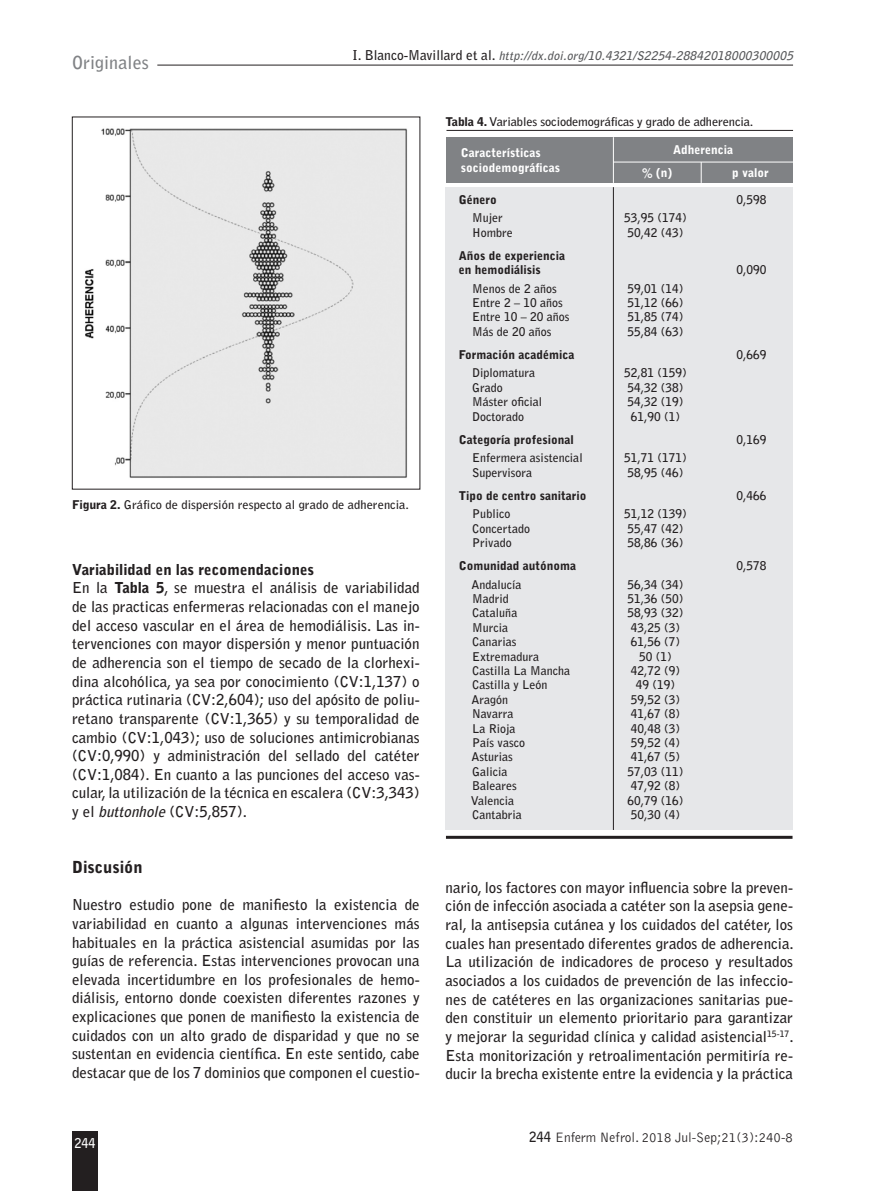
<style>
.page{position:relative;width:893px;height:1191px;background:#fff}
.page>*{position:absolute;margin:0;border:0;box-sizing:border-box;transform-origin:0 0}
.t1{font:700 18px "Bell Gothic Std";color:#808285}
.t2{font:900 16.5px "Bell Gothic Std";color:#231f20}
.t3{font:700 15px/18.6px "Bell Gothic Std";color:#231f20;text-align:justify}
.t4{font:900 15px "Bell Gothic Std";color:#231f20}
.t5{font:300 14.1px "Bell Gothic Std";color:#231f20;scale:.95 1}
.t6{font:700 13.5px "Bell Gothic Std";color:#fff;scale:.95 1}
._00titul1{font:700 12px "Bell Gothic Std";color:#231f20}
.t7{font:900 12px "Bell Gothic Std";color:#231f20}
._00titul1-2{font:700 12px "Bell Gothic Std";color:#231f20;scale:1.04 1}
.t8{font:italic 700 12px "Bell Gothic Std";color:#57585a}
.t9{font:900 12px "Bell Gothic Std";color:#fff}
.s1{font-style:normal;font-size:13.5px;color:#231f20}
.s2{font-weight:900}
.s3{font-style:italic}
.s4{font-weight:700}
</style>
<div class="page">
<div style="left:72px;top:1131px;width:26px;height:60px;background:#231f20"></div>
<img style="left:74px;top:128px;width:345px;height:362px">
<div style="left:445px;top:187px;width:348px;height:643px;background:#e6e7e9"></div>
<hr style="left:613px;top:187px;width:1px;height:643px;background:#231f20">
<div style="left:446px;top:137px;width:167px;height:46px;background:#808285"></div>
<div style="left:613px;top:137px;width:180px;height:25px;background:#808285"></div>
<div style="left:613px;top:162px;width:88px;height:21px;background:#808285"></div>
<div style="left:701px;top:162px;width:92px;height:21px;background:#808285"></div>
<hr style="left:613px;top:137px;width:1px;height:46px;background:#fff">
<svg style="left:701px;top:163px;width:1px;height:20px"></svg>
<hr style="left:613px;top:162px;width:180px;height:1px;background:#fff">
<hr style="left:446px;top:130px;width:347px;height:1px;background:#231f20">
<hr style="left:446px;top:836px;width:346px;height:3px;background:#231f20">
<hr style="left:157px;top:65px;width:636px;height:1px;background:#231f20">
<p class="t1" style="left:72px;top:52px;width:78px">Originales</p>
<p class="t8" style="left:353px;top:49px;width:445px"><span class="s1">I . B l a n c o - M a v i l l a r d e t a l .</span> http://dx.doi.org/10.4321/S2254-28842018000300005</p>
<p class="_00titul1-2" style="left:445px;top:114px;width:298px"><span class="s2">Tabla 4.</span> Variables sociodemográficas y grado de adherencia.</p>
<p class="_00titul1-2" style="left:72px;top:497px;width:325px"><span class="s2">Figura 2.</span> Gráfico de dispersión respecto al grado de adherencia.</p>
<p class="t4" style="left:72px;top:560px;width:244px">Variabilidad en las recomendaciones</p>
<p class="t3" style="left:72px;top:579px;width:349px">En la <span class="s2">Tabla 5</span>, se muestra el análisis de variabilidad de las practicas enfermeras relacionadas con el manejo del acceso vascular en el área de hemodiálisis. Las in&shy;tervenciones con mayor dispersión y menor puntuación de adherencia son el tiempo de secado de la clorhexi&shy;dina alcohólica, ya sea por conocimiento (CV:1,137) o práctica rutinaria (CV:2,604); uso del apósito de poliu&shy;retano transparente (CV:1,365) y su temporalidad de cambio (CV:1,043); uso de soluciones antimicrobianas (CV:0,990) y administración del sellado del catéter (CV:1,084). En cuanto a las punciones del acceso vas&shy;cular, la utilización de la técnica en escalera (CV:3,343) y el <span class="s3">buttonhole</span> (CV:5,857).</p>
<p class="t2" style="left:72px;top:857px;width:72px">Discusión</p>
<p class="t3" style="left:72px;top:895px;width:349px">Nuestro estudio pone de manifiesto la existencia de variabilidad en cuanto a algunas intervenciones más habituales en la práctica asistencial asumidas por las guías de referencia. Estas intervenciones provocan una elevada incertidumbre en los profesionales de hemo&shy;diálisis, entorno donde coexisten diferentes razones y explicaciones que ponen de manifiesto la existencia de cuidados con un alto grado de disparidad y que no se sustentan en evidencia científica. En este sentido, cabe destacar que de los 7 dominios que componen el cuestio-</p>
<p class="t9" style="left:461px;top:146px;width:82px">Características</p>
<p class="t9" style="left:461px;top:160px;width:101px">sociodemográficas</p>
<p class="t9" style="left:673px;top:143px;width:62px">Adherencia</p>
<p class="t9" style="left:642px;top:166px;width:31px">% (n)</p>
<p class="t9" style="left:732px;top:166px;width:38px">p valor</p>
<p class="t7" style="left:459px;top:192px;width:40px">Género</p>
<p class="_00titul1" style="left:736px;top:192px;width:32px">0,598</p>
<p class="_00titul1" style="left:472px;top:211px;width:32px">Mujer</p>
<p class="_00titul1" style="left:624px;top:211px;width:64px">53,95 (174)</p>
<p class="_00titul1" style="left:472px;top:225px;width:42px">Hombre</p>
<p class="_00titul1" style="left:627px;top:225px;width:58px">50,42 (43)</p>
<p class="t7" style="left:459px;top:248px;width:108px">Años de experiencia</p>
<p class="t7" style="left:459px;top:263px;width:83px">en hemodiálisis</p>
<p class="_00titul1" style="left:736px;top:262px;width:32px">0,090</p>
<p class="_00titul1" style="left:472px;top:281px;width:86px">Menos de 2 años</p>
<p class="_00titul1" style="left:627px;top:281px;width:58px">59,01 (14)</p>
<p class="_00titul1" style="left:472px;top:295px;width:92px">Entre 2 – 10 años</p>
<p class="_00titul1" style="left:627px;top:295px;width:58px">51,12 (66)</p>
<p class="_00titul1" style="left:472px;top:310px;width:99px">Entre 10 – 20 años</p>
<p class="_00titul1" style="left:627px;top:310px;width:58px">51,85 (74)</p>
<p class="_00titul1" style="left:472px;top:324px;width:81px">Más de 20 años</p>
<p class="_00titul1" style="left:627px;top:324px;width:58px">55,84 (63)</p>
<p class="t7" style="left:459px;top:347px;width:117px">Formación académica</p>
<p class="_00titul1" style="left:736px;top:347px;width:32px">0,669</p>
<p class="_00titul1" style="left:472px;top:366px;width:64px">Diplomatura</p>
<p class="_00titul1" style="left:624px;top:366px;width:64px">52,81 (159)</p>
<p class="_00titul1" style="left:472px;top:380px;width:32px">Grado</p>
<p class="_00titul1" style="left:627px;top:380px;width:58px">54,32 (38)</p>
<p class="_00titul1" style="left:472px;top:394px;width:71px">Máster oficial</p>
<p class="_00titul1" style="left:627px;top:394px;width:58px">54,32 (19)</p>
<p class="_00titul1" style="left:472px;top:409px;width:53px">Doctorado</p>
<p class="_00titul1" style="left:631px;top:409px;width:51px">61,90 (1)</p>
<p class="t7" style="left:459px;top:432px;width:116px">Categoría profesional</p>
<p class="_00titul1" style="left:736px;top:432px;width:32px">0,169</p>
<p class="_00titul1" style="left:472px;top:450px;width:112px">Enfermera asistencial</p>
<p class="_00titul1" style="left:624px;top:450px;width:64px">51,71 (171)</p>
<p class="_00titul1" style="left:472px;top:465px;width:61px">Supervisora</p>
<p class="_00titul1" style="left:627px;top:465px;width:58px">58,95 (46)</p>
<p class="t7" style="left:459px;top:488px;width:129px">Tipo de centro sanitario</p>
<p class="_00titul1" style="left:736px;top:488px;width:32px">0,466</p>
<p class="_00titul1" style="left:472px;top:506px;width:40px">Publico</p>
<p class="_00titul1" style="left:624px;top:506px;width:64px">51,12 (139)</p>
<p class="_00titul1" style="left:472px;top:521px;width:59px">Concertado</p>
<p class="_00titul1" style="left:627px;top:521px;width:58px">55,47 (42)</p>
<p class="_00titul1" style="left:472px;top:535px;width:41px">Privado</p>
<p class="_00titul1" style="left:627px;top:535px;width:58px">58,86 (36)</p>
<p class="t7" style="left:459px;top:558px;width:119px">Comunidad autónoma</p>
<p class="_00titul1" style="left:736px;top:558px;width:32px">0,578</p>
<p class="_00titul1" style="left:471px;top:577px;width:52px">Andalucía</p>
<p class="_00titul1" style="left:627px;top:577px;width:58px">56,34 (34)</p>
<p class="_00titul1" style="left:472px;top:591px;width:38px">Madrid</p>
<p class="_00titul1" style="left:627px;top:591px;width:58px">51,36 (50)</p>
<p class="_00titul1" style="left:472px;top:606px;width:47px">Cataluña</p>
<p class="_00titul1" style="left:627px;top:606px;width:58px">58,93 (32)</p>
<p class="_00titul1" style="left:472px;top:620px;width:37px">Murcia</p>
<p class="_00titul1" style="left:631px;top:620px;width:51px">43,25 (3)</p>
<p class="_00titul1" style="left:472px;top:634px;width:46px">Canarias</p>
<p class="_00titul1" style="left:631px;top:634px;width:51px">61,56 (7)</p>
<p class="_00titul1" style="left:472px;top:649px;width:68px">Extremadura</p>
<p class="_00titul1" style="left:639px;top:649px;width:34px">50 (1)</p>
<p class="_00titul1" style="left:472px;top:663px;width:99px">Castilla La Mancha</p>
<p class="_00titul1" style="left:631px;top:663px;width:51px">42,72 (9)</p>
<p class="_00titul1" style="left:472px;top:678px;width:77px">Castilla y León</p>
<p class="_00titul1" style="left:636px;top:678px;width:41px">49 (19)</p>
<p class="_00titul1" style="left:471px;top:692px;width:38px">Aragón</p>
<p class="_00titul1" style="left:631px;top:692px;width:51px">59,52 (3)</p>
<p class="_00titul1" style="left:472px;top:706px;width:43px">Navarra</p>
<p class="_00titul1" style="left:631px;top:706px;width:51px">41,67 (8)</p>
<p class="_00titul1" style="left:472px;top:721px;width:45px">La Rioja</p>
<p class="_00titul1" style="left:631px;top:721px;width:51px">40,48 (3)</p>
<p class="_00titul1" style="left:472px;top:735px;width:54px">País vasco</p>
<p class="_00titul1" style="left:631px;top:735px;width:51px">59,52 (4)</p>
<p class="_00titul1" style="left:471px;top:750px;width:43px">Asturias</p>
<p class="_00titul1" style="left:631px;top:750px;width:51px">41,67 (5)</p>
<p class="_00titul1" style="left:472px;top:764px;width:37px">Galicia</p>
<p class="_00titul1" style="left:627px;top:764px;width:58px">57,03 (11)</p>
<p class="_00titul1" style="left:472px;top:778px;width:46px">Baleares</p>
<p class="_00titul1" style="left:631px;top:778px;width:51px">47,92 (8)</p>
<p class="_00titul1" style="left:471px;top:793px;width:45px">Valencia</p>
<p class="_00titul1" style="left:627px;top:793px;width:58px">60,79 (16)</p>
<p class="_00titul1" style="left:472px;top:807px;width:51px">Cantabria</p>
<p class="_00titul1" style="left:631px;top:807px;width:51px">50,30 (4)</p>
<p class="t3" style="left:445px;top:878px;width:350px">nario, los factores con mayor influencia sobre la preven&shy;ción de infección asociada a catéter son la asepsia gene&shy;ral, la antisepsia cutánea y los cuidados del catéter, los cuales han presentado diferentes grados de adherencia.<br>La utilización de indicadores de proceso y resultados asociados a los cuidados de prevención de las infeccio&shy;nes de catéteres en las organizaciones sanitarias pue&shy;den constituir un elemento prioritario para garantizar y mejorar la seguridad clínica y calidad asistencial<sup>15-17</sup>.<br>Esta monitorización y retroalimentación permitiría re&shy;ducir la brecha existente entre la evidencia y la práctica</p>
<p class="t6" style="left:74px;top:1134px;width:24px">244</p>
<p class="t5" style="left:529px;top:1130px;width:279px"><span class="s4">244</span> Enferm Nefrol. 2018 Jul-Sep;21(3):240-8</p>
</div>
